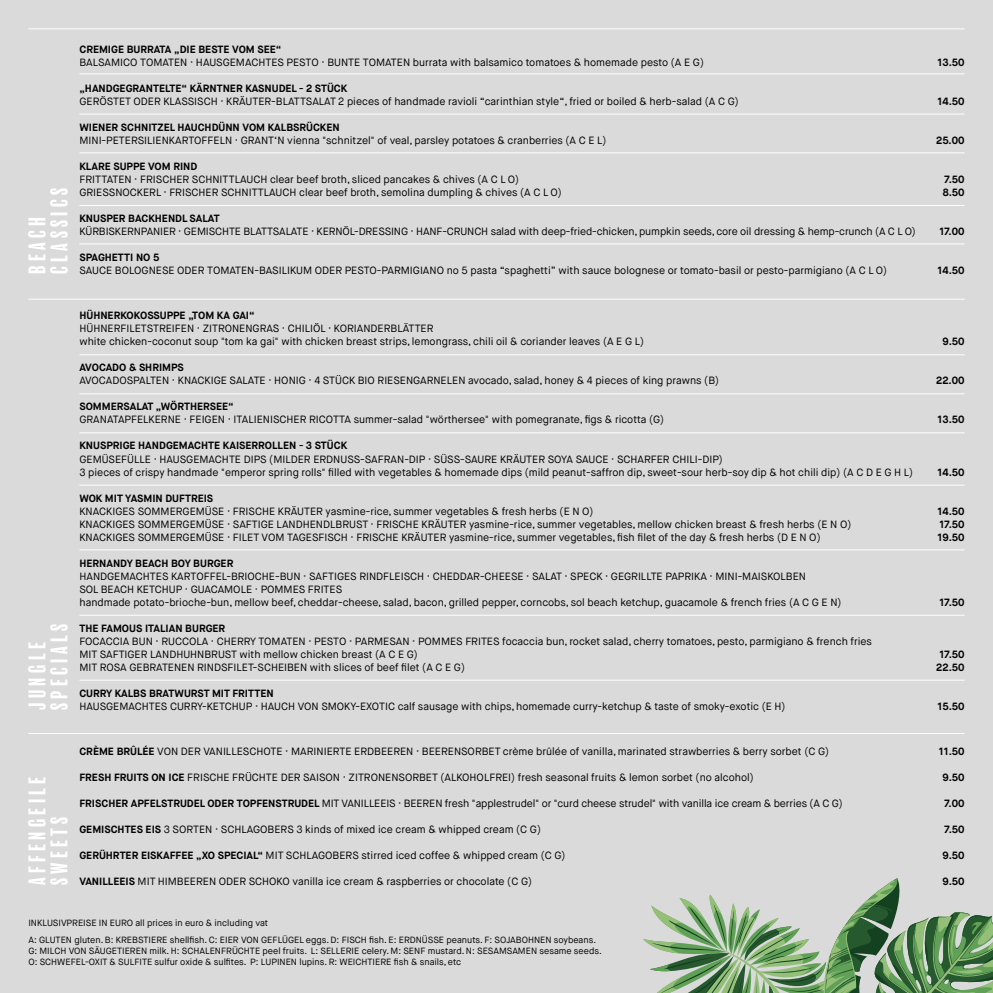
<style>
.page{position:relative;width:993px;height:993px;background:#fff}
.page>*{position:absolute;margin:0;border:0;box-sizing:border-box;transform-origin:0 0}
.t1{font:condensed 22px/22px "Balboa W01";letter-spacing:.2em;color:#fff}
.t2{font:10.5px/13px "Maison Neue";color:#000}
.t3{font:700 10.5px "Maison Neue";color:#000}
.t4{font:9px/17px "Maison Neue";color:#000}
.s1{font-weight:700}
</style>
<div class="page">
<div style="left:0;top:0;width:992px;height:992px;background:#dadada"></div>
<svg style="left:643px;top:878px;width:349px;height:115px"></svg>
<hr style="left:79px;top:74px;width:885px;height:1px;background:#fff">
<hr style="left:79px;top:114px;width:885px;height:1px;background:#fff">
<hr style="left:79px;top:152px;width:885px;height:1px;background:#fff">
<hr style="left:79px;top:205px;width:885px;height:1px;background:#fff">
<hr style="left:79px;top:243px;width:885px;height:1px;background:#fff">
<hr style="left:79px;top:354px;width:885px;height:1px;background:#fff">
<hr style="left:79px;top:393px;width:885px;height:1px;background:#fff">
<hr style="left:79px;top:432px;width:885px;height:1px;background:#fff">
<hr style="left:79px;top:484px;width:885px;height:1px;background:#fff">
<hr style="left:79px;top:549px;width:885px;height:1px;background:#fff">
<hr style="left:79px;top:614px;width:885px;height:1px;background:#fff">
<hr style="left:79px;top:679px;width:885px;height:1px;background:#fff">
<hr style="left:28px;top:28px;width:936px;height:1px;background:#fff">
<hr style="left:28px;top:732px;width:936px;height:1px;background:#fff">
<hr style="left:28px;top:298px;width:936px;height:1px;background:#fff">
<h1 class="t1" style="left:27px;top:274px;width:87px;rotate:-90deg">BEACH<br>CLASSICS</h1>
<p class="t3" style="left:79px;top:42px;width:203px">CREMIGE BURRATA „DIE BESTE VOM SEE“</p>
<p class="t2" style="left:79px;top:56px;width:626px">BALSAMICO TOMATEN · HAUSGEMACHTES PESTO · BUNTE TOMATEN burrata with balsamico tomatoes &amp; homemade pesto (A E G)</p>
<p class="t3" style="left:937px;top:55px;width:29px">13.50</p>
<p class="t3" style="left:79px;top:81px;width:269px">„HANDGEGRANTELTE“ KÄRNTNER KASNUDEL - 2 STÜCK</p>
<p class="t2" style="left:79px;top:95px;width:660px">GERÖSTET ODER KLASSISCH · KRÄUTER-BLATTSALAT 2 pieces of handmade ravioli “carinthian style“, fried or boiled &amp; herb-salad (A C G)</p>
<p class="t3" style="left:937px;top:94px;width:29px">14.50</p>
<p class="t3" style="left:79px;top:120px;width:262px">WIENER SCHNITZEL HAUCHDÜNN VOM KALBSRÜCKEN</p>
<p class="t2" style="left:79px;top:134px;width:528px">MINI-PETERSILIENKARTOFFELN · GRANT‘N vienna "schnitzel" of veal, parsley potatoes &amp; cranberries (A C E L)</p>
<p class="t3" style="left:935px;top:133px;width:30px">25.00</p>
<p class="t3" style="left:79px;top:159px;width:119px">KLARE SUPPE VOM RIND</p>
<p class="t2" style="left:79px;top:173px;width:441px">FRITTATEN · FRISCHER SCHNITTLAUCH clear beef broth, sliced pancakes &amp; chives (A C L O)</p>
<p class="t3" style="left:944px;top:172px;width:22px">7.50</p>
<p class="t2" style="left:79px;top:186px;width:484px">GRIESSNOCKERL · FRISCHER SCHNITTLAUCH clear beef broth, semolina dumpling &amp; chives (A C L O)</p>
<p class="t3" style="left:942px;top:185px;width:23px">8.50</p>
<p class="t3" style="left:79px;top:211px;width:142px">KNUSPER BACKHENDL SALAT</p>
<p class="t2" style="left:79px;top:225px;width:837px">KÜRBISKERNPANIER · GEMISCHTE BLATTSALATE · KERNÖL-DRESSING · HANF-CRUNCH salad with deep-fried-chicken, pumpkin seeds, core oil dressing &amp; hemp-crunch (A C L O)</p>
<p class="t3" style="left:939px;top:224px;width:27px">17.00</p>
<p class="t3" style="left:79px;top:250px;width:81px">SPAGHETTI NO 5</p>
<p class="t2" style="left:79px;top:264px;width:809px">SAUCE BOLOGNESE ODER TOMATEN-BASILIKUM ODER PESTO-PARMIGIANO no 5 pasta “spaghetti” with sauce bolognese or tomato-basil or pesto-parmigiano (A C L O)</p>
<p class="t3" style="left:937px;top:263px;width:29px">14.50</p>
<p class="t3" style="left:79px;top:309px;width:177px">HÜHNERKOKOSSUPPE „TOM KA GAI“</p>
<p class="t2" style="left:79px;top:322px;width:566px">HÜHNERFILETSTREIFEN · ZITRONENGRAS · CHILIÖL · KORIANDERBLÄTTER<br>white chicken-coconut soup "tom ka gai" with chicken breast strips, lemongrass, chili oil &amp; coriander leaves (A E G L)</p>
<p class="t3" style="left:942px;top:335px;width:24px">9.50</p>
<p class="t3" style="left:79px;top:361px;width:106px">AVOCADO &amp; SHRIMPS</p>
<p class="t2" style="left:79px;top:374px;width:641px">AVOCADOSPALTEN · KNACKIGE SALATE · HONIG · 4 STÜCK BIO RIESENGARNELEN avocado, salad, honey &amp; 4 pieces of king prawns (B)</p>
<p class="t3" style="left:935px;top:374px;width:30px">22.00</p>
<p class="t3" style="left:79px;top:400px;width:156px">SOMMERSALAT „WÖRTHERSEE“</p>
<p class="t2" style="left:79px;top:413px;width:586px">GRANATAPFELKERNE · FEIGEN · ITALIENISCHER RICOTTA summer-salad "wörthersee" with pomegranate, figs &amp; ricotta (G)</p>
<p class="t3" style="left:937px;top:413px;width:29px">13.50</p>
<p class="t3" style="left:79px;top:439px;width:269px">KNUSPRIGE HANDGEMACHTE KAISERROLLEN - 3 STÜCK</p>
<p class="t2" style="left:79px;top:452px;width:835px">GEMÜSEFÜLLE · HAUSGEMACHTE DIPS (MILDER ERDNUSS-SAFRAN-DIP · SÜSS-SAURE KRÄUTER SOYA SAUCE · SCHARFER CHILI-DIP)<br>3 pieces of crispy handmade "emperor spring rolls" filled with vegetables &amp; homemade dips (mild peanut-saffron dip, sweet-sour herb-soy dip &amp; hot chili dip) (A C D E G H L)</p>
<p class="t3" style="left:937px;top:465px;width:29px">14.50</p>
<p class="t3" style="left:79px;top:491px;width:135px">WOK MIT YASMIN DUFTREIS</p>
<p class="t2" style="left:79px;top:504px;width:515px">KNACKIGES SOMMERGEMÜSE · FRISCHE KRÄUTER yasmine-rice, summer vegetables &amp; fresh herbs (E N O)</p>
<p class="t3" style="left:937px;top:504px;width:29px">14.50</p>
<p class="t2" style="left:79px;top:517px;width:773px">KNACKIGES SOMMERGEMÜSE · SAFTIGE LANDHENDLBRUST · FRISCHE KRÄUTER yasmine-rice, summer vegetables, mellow chicken breast &amp; fresh herbs (E N O)</p>
<p class="t3" style="left:939px;top:517px;width:27px">17.50</p>
<p class="t2" style="left:79px;top:530px;width:742px">KNACKIGES SOMMERGEMÜSE · FILET VOM TAGESFISCH · FRISCHE KRÄUTER yasmine-rice, summer vegetables, fish filet of the day &amp; fresh herbs (D E N O)</p>
<p class="t3" style="left:937px;top:530px;width:29px">19.50</p>
<p class="t3" style="left:79px;top:556px;width:155px">HERNANDY BEACH BOY BURGER</p>
<p class="t2" style="left:79px;top:569px;width:763px">HANDGEMACHTES KARTOFFEL-BRIOCHE-BUN · SAFTIGES RINDFLEISCH · CHEDDAR-CHEESE · SALAT · SPECK · GEGRILLTE PAPRIKA · MINI-MAISKOLBEN<br>SOL BEACH KETCHUP · GUACAMOLE · POMMES FRITES<br>handmade potato-brioche-bun, mellow beef, cheddar-cheese, salad, bacon, grilled pepper, corncobs, sol beach ketchup, guacamole &amp; french fries (A C G E N)</p>
<p class="t3" style="left:939px;top:595px;width:27px">17.50</p>
<p class="t3" style="left:79px;top:621px;width:147px">THE FAMOUS ITALIAN BURGER</p>
<p class="t2" style="left:79px;top:634px;width:793px">FOCACCIA BUN · RUCCOLA · CHERRY TOMATEN · PESTO · PARMESAN · POMMES FRITES focaccia bun, rocket salad, cherry tomatoes, pesto, parmigiano &amp; french fries<br>MIT SAFTIGER LANDHUHNBRUST with mellow chicken breast (A C E G)</p>
<h1 class="t1" style="left:27px;top:709px;width:88px;rotate:-90deg">JUNGLE<br>SPECIALS</h1>
<p class="t3" style="left:939px;top:647px;width:27px">17.50</p>
<p class="t2" style="left:79px;top:660px;width:387px">MIT ROSA GEBRATENEN RINDSFILET-SCHEIBEN with slices of beef filet (A C E G)</p>
<p class="t3" style="left:935px;top:660px;width:30px">22.50</p>
<p class="t3" style="left:79px;top:686px;width:196px">CURRY KALBS BRATWURST MIT FRITTEN</p>
<p class="t2" style="left:79px;top:699px;width:707px">HAUSGEMACHTES CURRY-KETCHUP · HAUCH VON SMOKY-EXOTIC calf sausage with chips, homemade curry-ketchup &amp; taste of smoky-exotic (E H)</p>
<p class="t3" style="left:937px;top:699px;width:29px">15.50</p>
<p class="t2" style="left:79px;top:744px;width:751px"><span class="s1">CRÈME BRÛLÉE</span> VON DER VANILLESCHOTE · MARINIERTE ERDBEEREN · BEERENSORBET crème brûlée of vanilla, marinated strawberries &amp; berry sorbet (C G)</p>
<p class="t3" style="left:938px;top:744px;width:27px">11.50</p>
<p class="t2" style="left:79px;top:770px;width:675px"><span class="s1">FRESH FRUITS ON ICE</span> FRISCHE FRÜCHTE DER SAISON · ZITRONENSORBET (ALKOHOLFREI) fresh seasonal fruits &amp; lemon sorbet (no alcohol)</p>
<p class="t3" style="left:942px;top:770px;width:24px">9.50</p>
<p class="t2" style="left:79px;top:796px;width:764px"><span class="s1">FRISCHER APFELSTRUDEL ODER TOPFENSTRUDEL</span> MIT VANILLEEIS · BEEREN fresh "applestrudel" or "curd cheese strudel" with vanilla ice cream &amp; berries (A C G)</p>
<p class="t3" style="left:944px;top:796px;width:22px">7.00</p>
<p class="t2" style="left:79px;top:822px;width:463px"><span class="s1">GEMISCHTES EIS</span> 3 SORTEN · SCHLAGOBERS 3 kinds of mixed ice cream &amp; whipped cream (C G)</p>
<p class="t3" style="left:944px;top:822px;width:22px">7.50</p>
<p class="t2" style="left:79px;top:848px;width:487px"><span class="s1">GERÜHRTER EISKAFFEE „XO SPECIAL“</span> MIT SCHLAGOBERS stirred iced coffee &amp; whipped cream (C G)</p>
<p class="t3" style="left:942px;top:848px;width:24px">9.50</p>
<p class="t2" style="left:79px;top:874px;width:454px"><span class="s1">VANILLEEIS</span> MIT HIMBEEREN ODER SCHOKO vanilla ice cream &amp; raspberries or chocolate (C G)</p>
<p class="t3" style="left:942px;top:874px;width:24px">9.50</p>
<p class="t4" style="left:28px;top:913px;width:569px">INKLUSIVPREISE IN EURO all prices in euro &amp; including vat<br>A: GLUTEN gluten. B: KREBSTIERE shellfish. C: EIER VON GEFLÜGEL eggs. D: FISCH fish. E: ERDNÜSSE peanuts. F: SOJABOHNEN soybeans.</p>
<p class="t4" style="left:28px;top:944px;width:574px;line-height:11px">G: MILCH VON SÄUGETIEREN milk. H: SCHALENFRÜCHTE peel fruits. L: SELLERIE celery. M: SENF mustard. N: SESAMSAMEN sesame seeds.<br>O: SCHWEFEL-OXIT &amp; SULFITE sulfur oxide &amp; sulfites. P: LUPINEN lupins. R: WEICHTIERE fish &amp; snails, etc</p>
<h1 class="t1" style="left:27px;top:885px;width:110px;rotate:-90deg">AFFENGEILE<br>SWEETS</h1>
</div>
